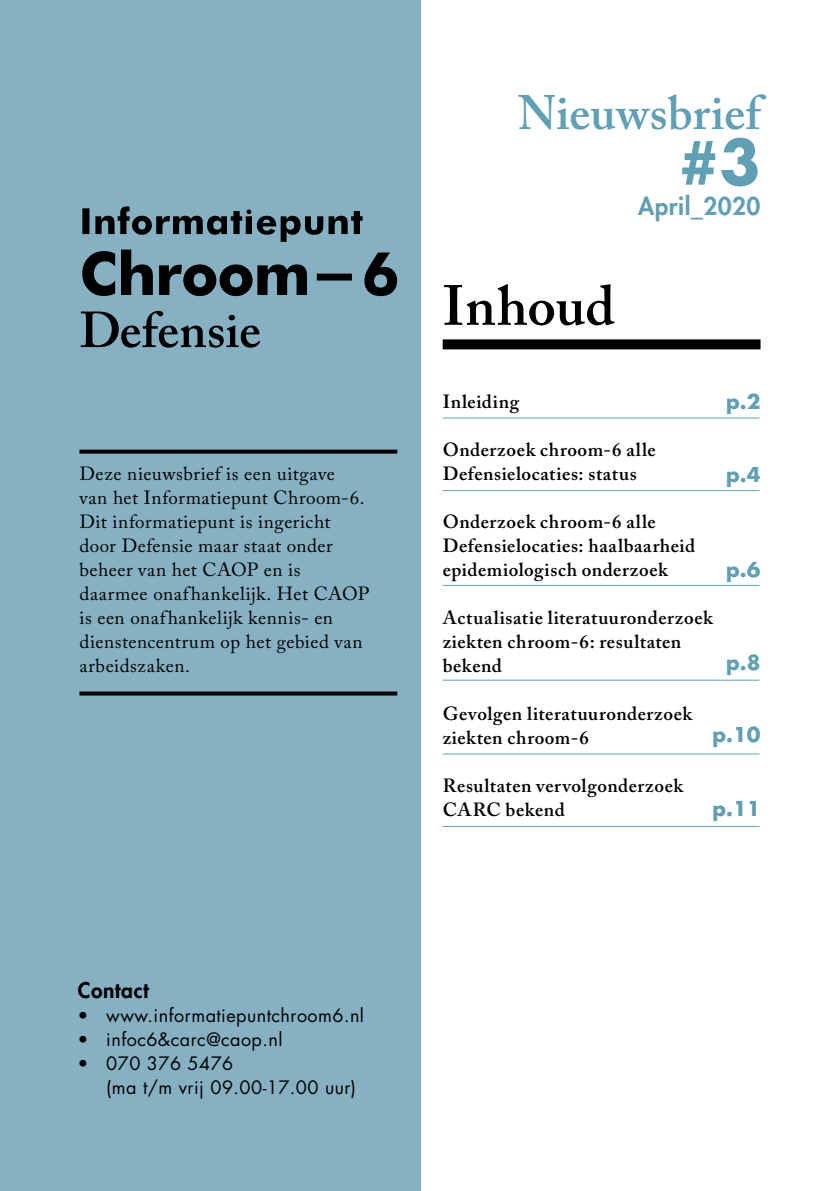
<style>
.page{position:relative;width:840px;height:1191px;background:#fff}
.page>*{position:absolute;margin:0;border:0;box-sizing:border-box;transform-origin:0 0}
.t1{font:700 60px "Futura";color:#609fb4}
.t2{font:600 56px "Adobe Caslon Pro";color:#000}
.t3{font:600 48px "Adobe Caslon Pro";letter-spacing:.005em;color:#609fb4}
.t4{font:800 24px "Futura";letter-spacing:.02em;color:#609fb4}
.t5{font:800 21px "Futura";letter-spacing:.025em;color:#000}
.t6{font:700 20px "Futura";color:#609fb4}
.t7{font:600 19px/24px "Adobe Caslon Pro";letter-spacing:.03em;color:#000}
.t8{font:19px/24px "Adobe Caslon Pro";letter-spacing:.025em;color:#000}
.t9{font:18px/24px "Futura";letter-spacing:.025em;color:#000}
.s1{font-weight:800}
</style>
<div class="page">
<div style="left:0;top:0;width:420px;height:1191px;background:#87b1c3"></div>
<svg style="left:79px;top:449px;width:318px;height:4px"></svg>
<svg style="left:79px;top:691px;width:318px;height:4px"></svg>
<div style="left:442px;top:339px;width:318px;height:10px;background:#000"></div>
<svg style="left:81px;top:311px;width:179px;height:37px"></svg>
<svg style="left:82px;top:249px;width:315px;height:47px"></svg>
<svg style="left:82px;top:206px;width:280px;height:36px"></svg>
<hr style="left:442px;top:418px;width:317px;height:1px;background:#609fb4">
<hr style="left:442px;top:490px;width:317px;height:1px;background:#609fb4">
<hr style="left:442px;top:585px;width:317px;height:1px;background:#609fb4">
<hr style="left:442px;top:680px;width:317px;height:1px;background:#609fb4">
<hr style="left:442px;top:753px;width:317px;height:1px;background:#609fb4">
<hr style="left:442px;top:826px;width:317px;height:1px;background:#609fb4">
<p class="t8" style="left:79px;top:461px;width:291px">Deze nieuwsbrief is een uitgave<br>van het Informatiepunt Chroom-6.<br>Dit informatiepunt is ingericht door Defensie maar staat onder beheer van het CAOP en is daarmee onafhankelijk. Het CAOP is een onafhankelijk kennis- en dienstencentrum op het gebied van arbeidszaken.</p>
<p class="t5" style="left:78px;top:976px;width:72px">Contact</p>
<p class="t9" style="left:78px;top:1003px;width:287px"><span class="s1">•</span> www.informatiepuntchroom6.nl</p>
<p class="t9" style="left:78px;top:1027px;width:206px"><span class="s1">•</span> infoc6&amp;carc@caop.nl</p>
<p class="t9" style="left:106px;top:1051px;width:251px;text-indent:-28px"><span class="s1">•</span> 070 376 5476<br>(ma t/m vrij 09.00-17.00 uur)</p>
<h3 class="t3" style="left:517px;top:84px;width:244px">Nieuwsbrief</h3>
<h1 class="t1" style="left:677px;top:120px;width:84px">#3</h1>
<p class="t4" style="left:637px;top:190px;width:124px">April_2020</p>
<h2 class="t2" style="left:442px;top:273px;width:173px">Inhoud</h2>
<p class="t6" style="left:725px;top:387px;width:36px">p.2</p>
<p class="t7" style="left:442px;top:389px;width:78px">Inleiding</p>
<p class="t7" style="left:442px;top:437px;width:214px">Onderzoek chroom-6 alle<br>Defensielocaties: status</p>
<p class="t7" style="left:442px;top:509px;width:254px">Onderzoek chroom-6 alle<br>Defensielocaties: haalbaarheid epidemiologisch onderzoek</p>
<p class="t7" style="left:442px;top:605px;width:271px">Actualisatie literatuuronderzoek ziekten chroom-6: resultaten bekend</p>
<p class="t7" style="left:442px;top:701px;width:251px">Gevolgen literatuuronderzoek ziekten chroom-6</p>
<p class="t7" style="left:442px;top:773px;width:242px">Resultaten vervolgonderzoek<br>CARC bekend</p>
<p class="t6" style="left:725px;top:460px;width:36px">p.4</p>
<p class="t6" style="left:725px;top:555px;width:36px">p.6</p>
<p class="t6" style="left:725px;top:649px;width:36px">p.8</p>
<p class="t6" style="left:712px;top:721px;width:49px">p.10</p>
<p class="t6" style="left:712px;top:794px;width:49px">p.11</p>
</div>
